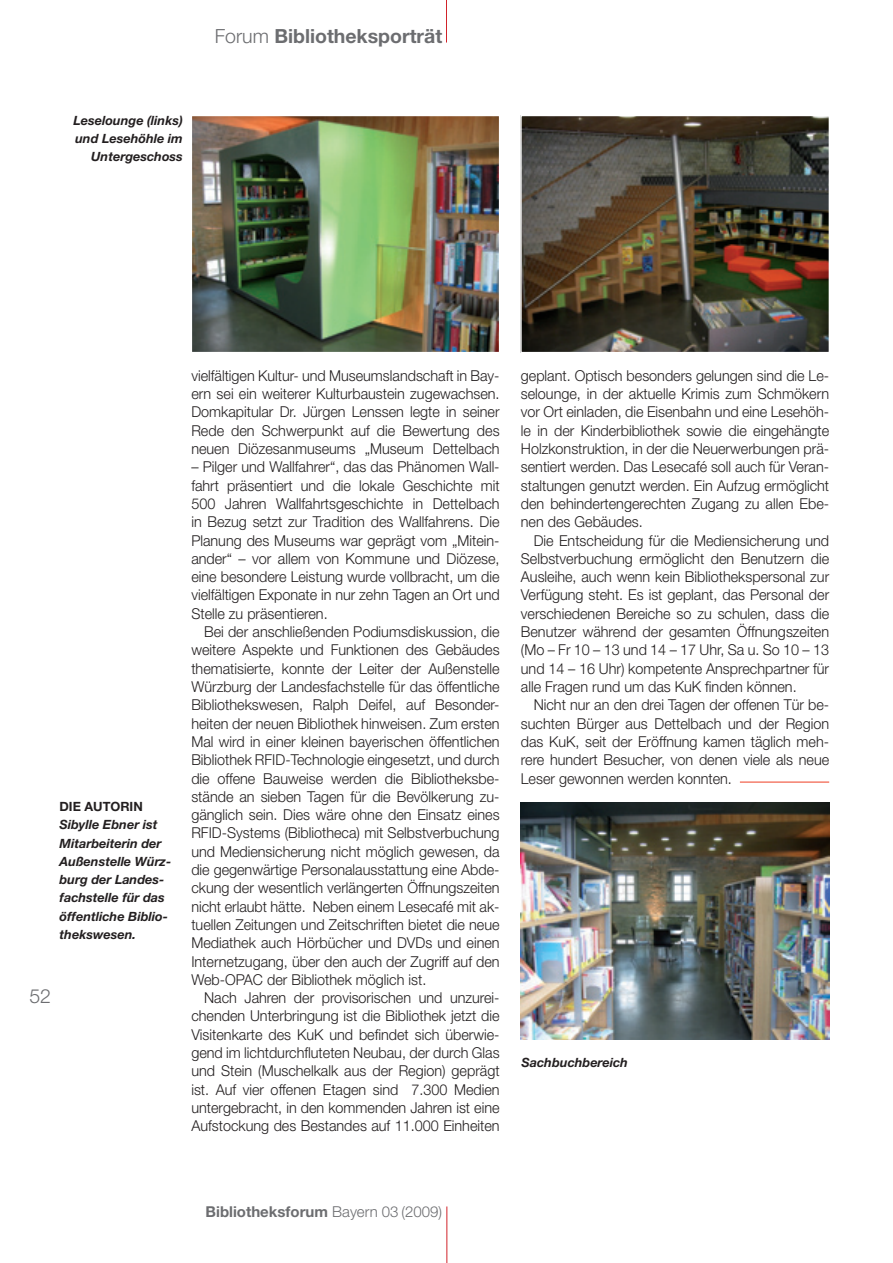
<style>
.page{position:relative;width:893px;height:1263px;background:#fff}
.page>*{position:absolute;margin:0;border:0;box-sizing:border-box;transform-origin:0 0}
.t1{font:700 19.5px "Helvetica Neue";color:#6c6d70}
.t2{font:300 19.5px "Helvetica Neue";color:#6c6d70}
.t3{font:300 15px/18.3px "Helvetica Neue";color:#231f20;text-align:justify;scale:.96 1}
.t4{font:700 15px "Helvetica Neue";color:#6c6d70}
.t5{font:italic 700 12.75px/18.3px "Helvetica Neue";color:#231f20}
.t6{font:700 12.75px "Helvetica Neue";color:#231f20}
.s1{font-weight:300}
</style>
<div class="page">
<hr style="left:446px;top:0;width:1px;height:43px;background:#d1232a">
<hr style="left:446px;top:1206px;width:1px;height:57px;background:#d1232a">
<img style="left:521px;top:802px;width:308px;height:238px">
<img style="left:194px;top:118px;width:303px;height:232px">
<div style="left:191px;top:115px;width:309px;height:238px;border:2px solid #fff"></div>
<img style="left:523px;top:118px;width:304px;height:232px">
<div style="left:520px;top:115px;width:310px;height:238px;border:2px solid #fff"></div>
<hr style="left:740px;top:782px;width:89px;height:1px;background:#ef3e22">
<p class="t5" style="left:74px;top:111px;width:111px;text-align:right">Leselounge (links) und Lesehöhle im<br>Untergeschoss</p>
<h1 class="t1" style="left:215px;top:24px;width:229px"><span class="s1">Forum</span> Bibliotheksporträt</h1>
<p class="t6" style="left:60px;top:798px;width:83px">Die Autorin</p>
<p class="t5" style="left:60px;top:815px;width:113px">Sibylle Ebner ist<br>Mitarbeiterin der<br>Außenstelle Würz&shy;burg der Landes&shy;fachstelle für das öffentliche Biblio&shy;thekswesen.</p>
<h1 class="t2" style="left:29px;top:984px;width:23px">52</h1>
<p class="t3" style="left:191px;top:366px;width:323px">vielfältigen Kultur- und Museumslandschaft in Bay&shy;ern sei ein weiterer Kulturbaustein zugewachsen.<br>Domkapitular Dr. Jürgen Lenssen legte in seiner Rede den Schwerpunkt auf die Bewertung des neuen Diözesanmuseums „Museum Dettelbach</p>
<p class="t3" style="left:191px;top:457px;width:323px">– Pilger und Wallfahrer“, das das Phänomen Wall&shy;fahrt präsentiert und die lokale Geschichte mit 500 Jahren Wallfahrtsgeschichte in Dettelbach in Bezug setzt zur Tradition des Wallfahrens. Die Planung des Museums war geprägt vom „Mitein&shy;ander“ – vor allem von Kommune und Diözese, eine besondere Leistung wurde vollbracht, um die vielfältigen Exponate in nur zehn Tagen an Ort und Stelle zu präsentieren.</p>
<p class="t3" style="left:191px;top:622px;width:323px;text-indent:13px">Bei der anschließenden Podiumsdiskussion, die weitere Aspekte und Funktionen des Gebäudes thematisierte, konnte der Leiter der Außenstelle Würzburg der Landesfachstelle für das öffentliche Bibliothekswesen, Ralph Deifel, auf Besonder&shy;heiten der neuen Bibliothek hinweisen. Zum ersten Mal wird in einer kleinen bayerischen öffentlichen Bibliothek RFID-Technologie eingesetzt, und durch die offene Bauweise werden die Bibliotheksbe&shy;stände an sieben Tagen für die Bevölkerung zu&shy;gänglich sein. Dies wäre ohne den Einsatz eines RFID-Systems (Bibliotheca) mit Selbstverbuchung und Mediensicherung nicht möglich gewesen, da die gegenwärtige Personalausstattung eine Abde&shy;ckung der wesentlich verlängerten Öffnungszeiten nicht erlaubt hätte. Neben einem Lesecafé mit ak&shy;tuellen Zeitungen und Zeitschriften bietet die neue Mediathek auch Hörbücher und DVDs und einen Internetzugang, über den auch der Zugriff auf den Web-OPAC der Bibliothek möglich ist.</p>
<p class="t3" style="left:191px;top:988px;width:323px;text-indent:13px">Nach Jahren der provisorischen und unzurei&shy;chenden Unterbringung ist die Bibliothek jetzt die Visitenkarte des KuK und befindet sich überwie&shy;gend im lichtdurchfluteten Neubau, der durch Glas und Stein (Muschelkalk aus der Region) geprägt ist. Auf vier offenen Etagen sind 7.300 Medien untergebracht, in den kommenden Jahren ist eine Aufstockung des Bestandes auf 11.000 Einheiten</p>
<p class="t3" style="left:521px;top:366px;width:323px">geplant. Optisch besonders gelungen sind die Le&shy;selounge, in der aktuelle Krimis zum Schmökern vor Ort einladen, die Eisenbahn und eine Lesehöh&shy;le in der Kinderbibliothek sowie die eingehängte Holzkonstruktion, in der die Neuerwerbungen prä&shy;sentiert werden. Das Lesecafé soll auch für Veran&shy;staltungen genutzt werden. Ein Aufzug ermöglicht den behindertengerechten Zugang zu allen Ebe&shy;nen des Gebäudes.</p>
<p class="t3" style="left:521px;top:531px;width:323px;text-indent:13px">Die Entscheidung für die Mediensicherung und Selbstverbuchung ermöglicht den Benutzern die Ausleihe, auch wenn kein Bibliothekspersonal zur Verfügung steht. Es ist geplant, das Personal der verschiedenen Bereiche so zu schulen, dass die Benutzer während der gesamten Öffnungszeiten (Mo – Fr 10 – 13 und 14 – 17 Uhr, Sa u. So 10 – 13 und 14 – 16 Uhr) kompetente Ansprechpartner für alle Fragen rund um das KuK finden können.</p>
<p class="t3" style="left:521px;top:695px;width:323px;text-indent:13px">Nicht nur an den drei Tagen der offenen Tür be&shy;suchten Bürger aus Dettelbach und der Region das KuK, seit der Eröffnung kamen täglich meh&shy;rere hundert Besucher, von denen viele als neue Leser gewonnen werden konnten.</p>
<p class="t5" style="left:522px;top:1053px;width:108px">Sachbuchbereich</p>
<p class="t4" style="left:206px;top:1202px;width:238px">Bibliotheksforum <span class="s1">Bayern 03 (2009)</span></p>
</div>
